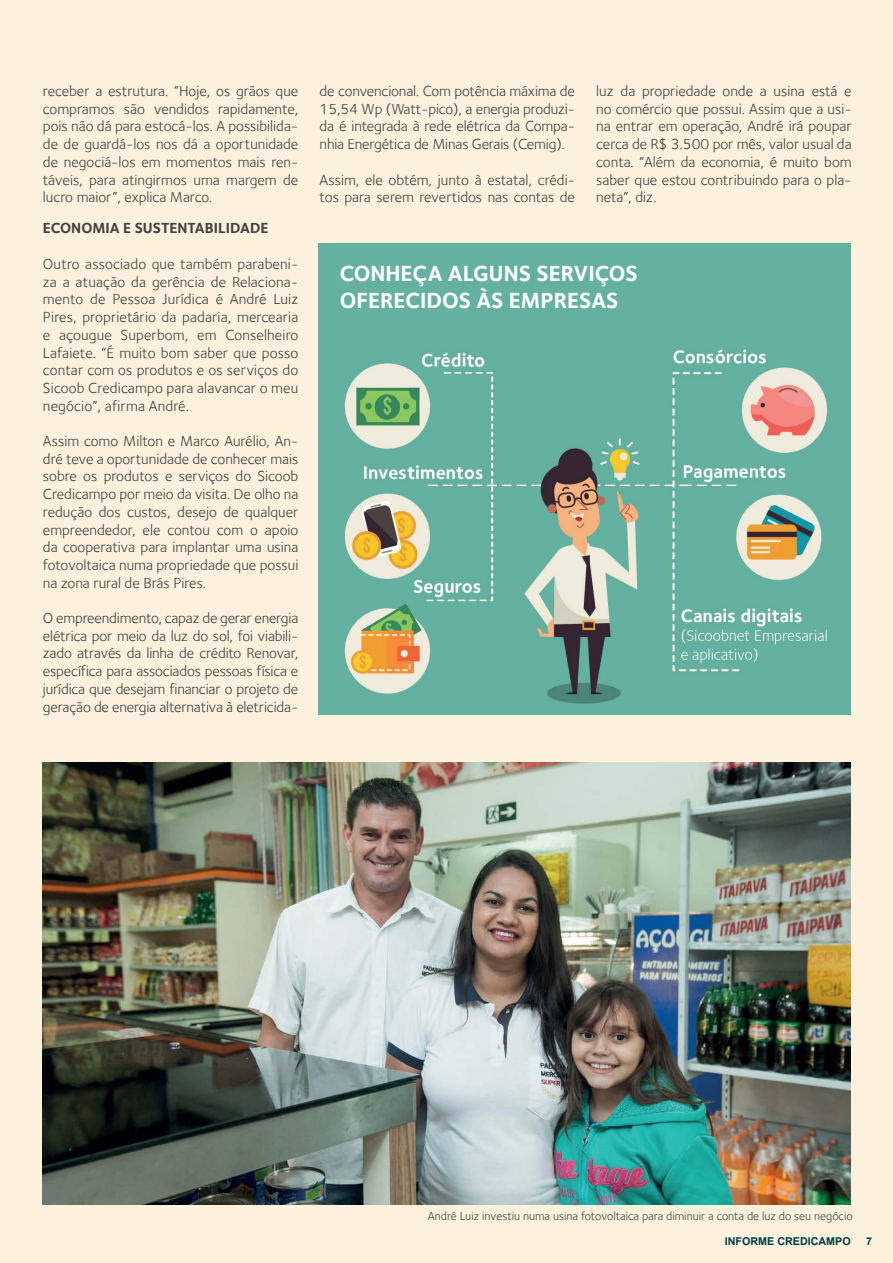
<style>
.page{position:relative;width:893px;height:1263px;background:#fcf1dd}
.page>*{position:absolute;margin:0;border:0;box-sizing:border-box;transform-origin:0 0}
.t1{font:700 22.5px/27px "Foundry Sterling";color:#fff}
.t2{font:15px/17.7px "Foundry Sterling";color:#414042;text-align:justify}
.t3{font:700 15px "Foundry Sterling";color:#414042}
.t4{font:700 15px "Utsaah";color:#003c44}
.t5{font:12px "Foundry Sterling";color:#414042}
</style>
<div class="page">
<img style="left:42px;top:762px;width:809px;height:442px">
<img style="left:319px;top:243px;width:532px;height:471px">
<p class="t2" style="left:43px;top:82px;width:257px">receber a estrutura. “Hoje, os grãos que compramos são vendidos rapidamente, pois não dá para estocá-los. A possibilida&shy;de de guardá-los nos dá a oportunidade de negociá-los em momentos mais ren&shy;táveis, para atingirmos uma margem de lucro maior”, explica Marco.</p>
<p class="t3" style="left:43px;top:219px;width:227px">ECONOMIA E SUSTENTABILIDADE</p>
<p class="t2" style="left:43px;top:255px;width:257px">Outro associado que também parabeni&shy;za a atuação da gerência de Relaciona&shy;mento de Pessoa Jurídica é André Luiz Pires, proprietário da padaria, mercearia e açougue Superbom, em Conselheiro Lafaiete. “É muito bom saber que posso contar com os produtos e os serviços do Sicoob Credicampo para alavancar o meu negócio”, afirma André.</p>
<p class="t2" style="left:43px;top:432px;width:257px">Assim como Milton e Marco Aurélio, An&shy;dré teve a oportunidade de conhecer mais sobre os produtos e serviços do Sicoob Credicampo por meio da visita. De olho na redução dos custos, desejo de qualquer empreendedor, ele contou com o apoio da cooperativa para implantar uma usina fotovoltaica numa propriedade que possui na zona rural de Brás Pires.</p>
<p class="t2" style="left:43px;top:609px;width:257px">O empreendimento, capaz de gerar energia elétrica por meio da luz do sol, foi viabili&shy;zado através da linha de crédito Renovar, específica para associados pessoas física e jurídica que desejam financiar o projeto de geração de energia alternativa à eletricida-</p>
<p class="t2" style="left:320px;top:82px;width:257px">de convencional. Com potência máxima de 15,54 Wp (Watt-pico), a energia produzi&shy;da é integrada à rede elétrica da Compa&shy;nhia Energética de Minas Gerais (Cemig).</p>
<p class="t2" style="left:320px;top:171px;width:257px">Assim, ele obtém, junto à estatal, crédi&shy;tos para serem revertidos nas contas de</p>
<p class="t2" style="left:596px;top:82px;width:257px">luz da propriedade onde a usina está e no comércio que possui. Assim que a usi&shy;na entrar em operação, André irá poupar cerca de R$ 3.500 por mês, valor usual da conta. “Além da economia, é muito bom saber que estou contribuindo para o pla&shy;neta”, diz.</p>
<h1 class="t1" style="left:340px;top:259px;width:299px">CONHEÇA ALGUNS SERVIÇOS<br>OFERECIDOS ÀS EMPRESAS</h1>
<p class="t5" style="left:428px;top:1208px;width:426px">André Luiz investiu numa usina fotovoltaica para diminuir a conta de luz do seu negócio</p>
<p class="t4" style="left:725px;top:1234px;width:149px">INFORME CREDICAMPO 7</p>
</div>
